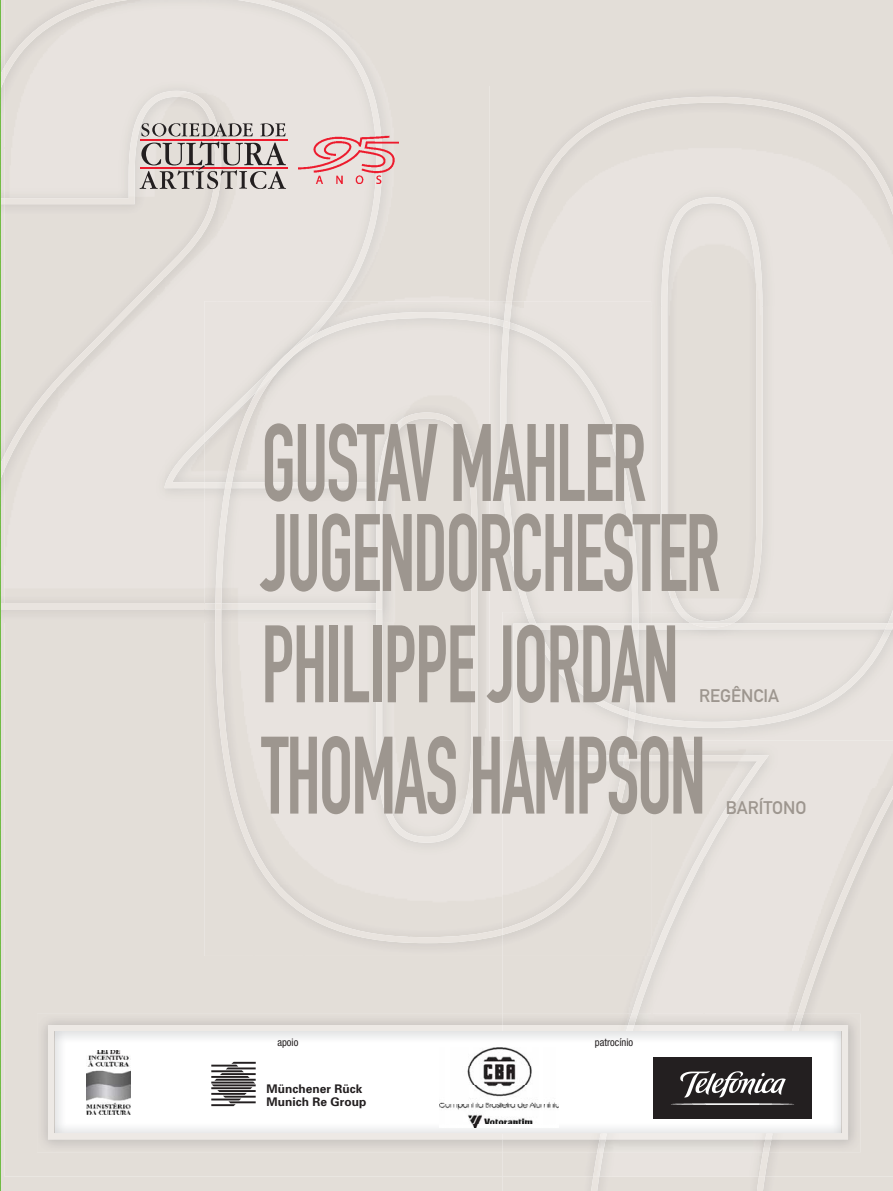
<style>
.page{position:relative;width:893px;height:1191px;background:#fff}
.page>*{position:absolute;margin:0;border:0;box-sizing:border-box;transform-origin:0 0}
.t1{font:108px/90px "DIN Engschrift";letter-spacing:-.025em;color:#9d968f;scale:.75 1}
.t2{font:18px "DIN Mittelschrift";color:#9d968f}
.t3{font:700 11.85px/13px "Univers";letter-spacing:.005em;color:#231f20}
.t4{font:condensed 10.5px "Helvetica Neue";color:#231f20}
</style>
<div class="page">
<div style="left:4px;top:603px;width:200px;height:19px;background:#e2ddd8"></div>
<div style="left:382px;top:0;width:13px;height:301px;background:#e3ded8"></div>
<div style="left:111px;top:488px;width:53px;height:115px;background:#e8e3df"></div>
<div style="left:58px;top:488px;width:53px;height:115px;background:#e8e3df"></div>
<div style="left:4px;top:488px;width:54px;height:115px;background:#e8e3df"></div>
<svg style="left:1px;top:603px;width:3px;height:19px"></svg>
<svg style="left:1px;top:198px;width:3px;height:282px"></svg>
<img style="left:4px;top:0;width:378px;height:488px">
<div style="left:204px;top:622px;width:49px;height:334px;background:#e3ded8"></div>
<img style="left:204px;top:301px;width:137px;height:308px">
<img style="left:215px;top:312px;width:287px;height:631px">
<img style="left:215px;top:313px;width:180px;height:309px">
<img style="left:215px;top:334px;width:100px;height:275px">
<img style="left:376px;top:412px;width:101px;height:430px">
<img style="left:376px;top:425px;width:19px;height:197px">
<img style="left:376px;top:482px;width:6px;height:127px">
<div style="left:489px;top:86px;width:404px;height:215px;background:#e3ded8"></div>
<div style="left:489px;top:301px;width:13px;height:439px;background:#e8e3df"></div>
<img style="left:489px;top:317px;width:11px;height:10px">
<div style="left:864px;top:304px;width:29px;height:308px;background:#e8e3df"></div>
<div style="left:651px;top:306px;width:10px;height:306px;background:#e4dfdb"></div>
<div style="left:762px;top:306px;width:103px;height:306px;background:#e8e3df"></div>
<div style="left:532px;top:304px;width:119px;height:308px;background:#e8e3df"></div>
<div style="left:532px;top:322px;width:106px;height:290px;background:#e8e3df"></div>
<img style="left:892px;top:493px;width:1px;height:119px">
<img style="left:506px;top:97px;width:387px;height:207px">
<img style="left:500px;top:301px;width:32px;height:311px">
<svg style="left:503px;top:321px;width:7px;height:7px"></svg>
<img style="left:661px;top:197px;width:101px;height:415px">
<img style="left:502px;top:1176px;width:86px;height:14px">
<div style="left:502px;top:956px;width:91px;height:220px;background:#e3ded8"></div>
<div style="left:502px;top:740px;width:91px;height:216px;background:#e3ded8"></div>
<img style="left:502px;top:761px;width:91px;height:174px">
<img style="left:539px;top:612px;width:139px;height:11px">
<img style="left:678px;top:612px;width:215px;height:11px">
<div style="left:532px;top:723px;width:119px;height:17px;background:#e8e3df"></div>
<img style="left:651px;top:629px;width:241px;height:99px">
<img style="left:626px;top:723px;width:9px;height:17px">
<img style="left:532px;top:629px;width:353px;height:94px">
<img style="left:539px;top:629px;width:112px;height:88px">
<img style="left:629px;top:629px;width:9px;height:84px">
<svg style="left:629px;top:711px;width:6px;height:8px"></svg>
<div style="left:754px;top:745px;width:139px;height:445px;background:#e8e3df"></div>
<div style="left:769px;top:783px;width:124px;height:393px;background:#e3ded8"></div>
<svg style="left:588px;top:1176px;width:11px;height:14px"></svg>
<div style="left:593px;top:755px;width:176px;height:421px;background:#e5e1dc"></div>
<img style="left:513px;top:740px;width:138px;height:21px">
<svg style="left:624px;top:755px;width:7px;height:6px"></svg>
<img style="left:513px;top:623px;width:19px;height:117px">
<svg style="left:632px;top:612px;width:6px;height:17px"></svg>
<svg style="left:525px;top:612px;width:14px;height:17px"></svg>
<img style="left:299px;top:130px;width:100px;height:57px">
<hr style="left:140px;top:167px;width:147px;height:2px;background:#ed1b2d">
<hr style="left:140px;top:139px;width:147px;height:1px;background:#ed1b2d">
<svg style="left:140px;top:123px;width:146px;height:66px;background:#b7a6a3"></svg>
<img style="left:37px;top:1013px;width:560px;height:139px">
<img style="left:803px;top:1013px;width:58px;height:139px">
<img style="left:638px;top:1013px;width:125px;height:139px">
<img style="left:763px;top:1013px;width:40px;height:139px">
<img style="left:597px;top:1013px;width:41px;height:139px">
<img style="left:48px;top:1025px;width:551px;height:114px">
<img style="left:800px;top:1025px;width:48px;height:114px">
<img style="left:634px;top:1025px;width:131px;height:114px">
<img style="left:765px;top:1025px;width:35px;height:114px">
<img style="left:599px;top:1025px;width:35px;height:114px">
<img style="left:440px;top:1047px;width:119px;height:81px">
<img style="left:654px;top:1057px;width:157px;height:61px">
<img style="left:86px;top:1050px;width:44px;height:64px">
<svg style="left:211px;top:1061px;width:45px;height:45px"></svg>
<img style="left:0;top:0;width:1px;height:1190px">
<p class="t1" style="left:261px;top:428px;width:613px">GUSTAV MAHLER<br>JUGENDORCHESTER</p>
<p class="t1" style="left:261px;top:630px;width:558px">PHILIPPE JORDAN</p>
<p class="t2" style="left:699px;top:689px;width:81px">REGÊNCIA</p>
<p class="t1" style="left:261px;top:741px;width:594px">THOMAS HAMPSON</p>
<p class="t2" style="left:726px;top:800px;width:82px">BARÍTONO</p>
<p class="t4" style="left:277px;top:1038px;width:23px">apoio</p>
<p class="t3" style="left:266px;top:1083px;width:101px">Münchener Rück<br>Munich Re Group</p>
<p class="t4" style="left:595px;top:1038px;width:40px">patrocínio</p>
</div>
